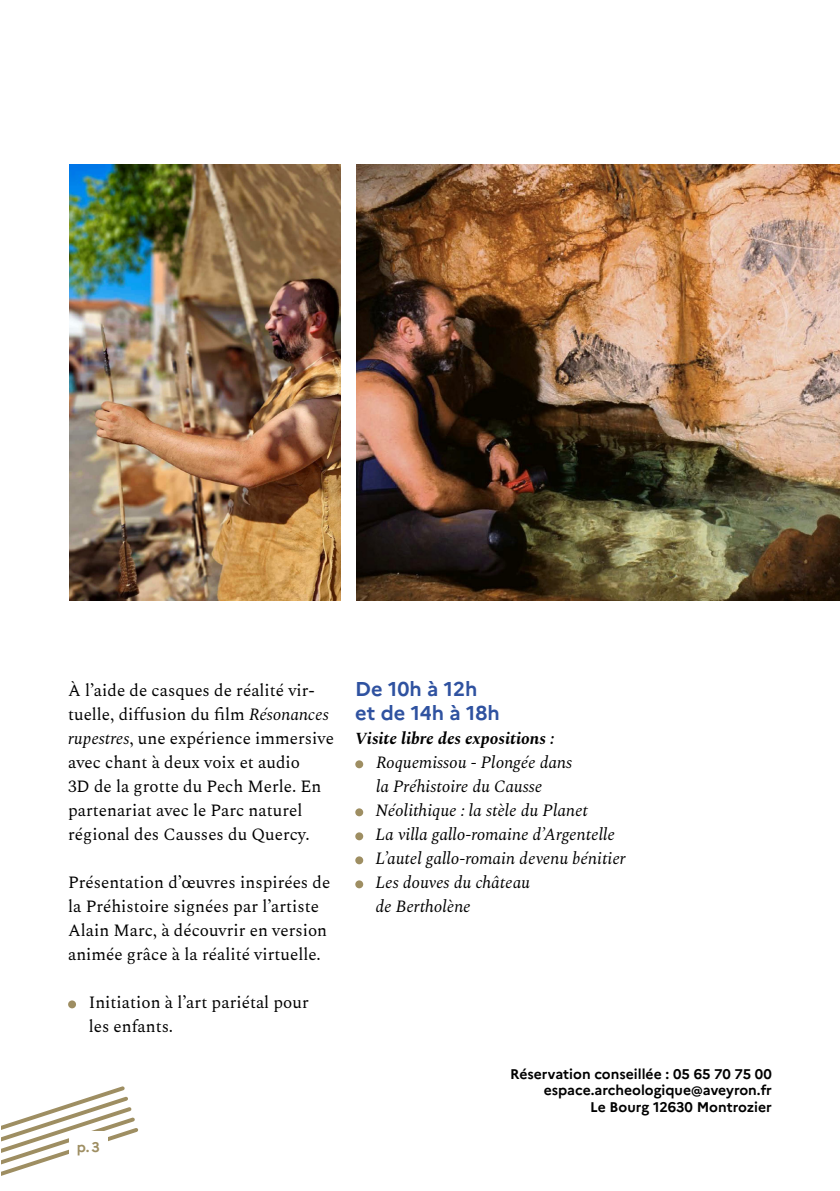
<style>
.page{position:relative;width:840px;height:1191px;background:#fff}
.page>*{position:absolute;margin:0;border:0;box-sizing:border-box;transform-origin:0 0}
.t1{font:700 20px/24px "Marianne";color:#2f52a0}
.t2{font:17px/24px "Spectral";color:#000}
.t3{font:italic 17px/24px "Spectral";color:#000}
.t4{font:italic 700 17px "Spectral";color:#000}
.t5{font:700 14px/16.8px "Marianne";color:#000;text-align:right}
.t6{font:700 14px "Marianne";color:#9e8e62}
.s1{font-style:italic}
</style>
<div class="page">
<svg style="left:1px;top:1086px;width:138px;height:90px"></svg>
<div style="left:69px;top:1131px;width:38px;height:30px;background:#fff"></div>
<img style="left:69px;top:164px;width:271px;height:436px">
<img style="left:356px;top:164px;width:483px;height:436px">
<div style="left:68px;top:1000px;width:8px;height:8px;background:#9e8e62;border-radius:50%"></div>
<div style="left:355px;top:760px;width:8px;height:8px;background:#9e8e62;border-radius:50%"></div>
<div style="left:355px;top:808px;width:8px;height:8px;background:#9e8e62;border-radius:50%"></div>
<div style="left:355px;top:832px;width:8px;height:8px;background:#9e8e62;border-radius:50%"></div>
<div style="left:355px;top:856px;width:8px;height:8px;background:#9e8e62;border-radius:50%"></div>
<div style="left:355px;top:880px;width:8px;height:8px;background:#9e8e62;border-radius:50%"></div>
<p class="t2" style="left:68px;top:677px;width:267px">À l’aide de casques de réalité vir&shy;tuelle, diffusion du film <span class="s1">Résonances rupestres</span>, une expérience immersive avec chant à deux voix et audio<br>3D de la grotte du Pech Merle. En partenariat avec le Parc naturel régional des Causses du Quercy.</p>
<p class="t2" style="left:68px;top:869px;width:263px">Présentation d’œuvres inspirées de la Préhistoire signées par l’artiste Alain Marc, à découvrir en version animée grâce à la réalité virtuelle.</p>
<p class="t2" style="left:89px;top:989px;width:221px">Initiation à l’art pariétal pour les enfants.</p>
<p class="t6" style="left:77px;top:1135px;width:24px">p. 3</p>
<p class="t1" style="left:355px;top:675px;width:146px">De 10h à 12h et de 14h à 18h</p>
<p class="t4" style="left:355px;top:726px;width:200px">Visite libre des expositions :</p>
<p class="t3" style="left:375px;top:749px;width:252px">Roquemissou - Plongée dans<br>la Préhistoire du Causse<br>Néolithique : la stèle du Planet<br>La villa gallo-romaine d’Argentelle<br>L’autel gallo-romain devenu bénitier<br>Les douves du château<br>de Bertholène</p>
<p class="t5" style="left:509px;top:1064px;width:263px">Réservation conseillée : 05 65 70 75 00 espace.archeologique@aveyron.fr<br>Le Bourg 12630 Montrozier</p>
</div>
